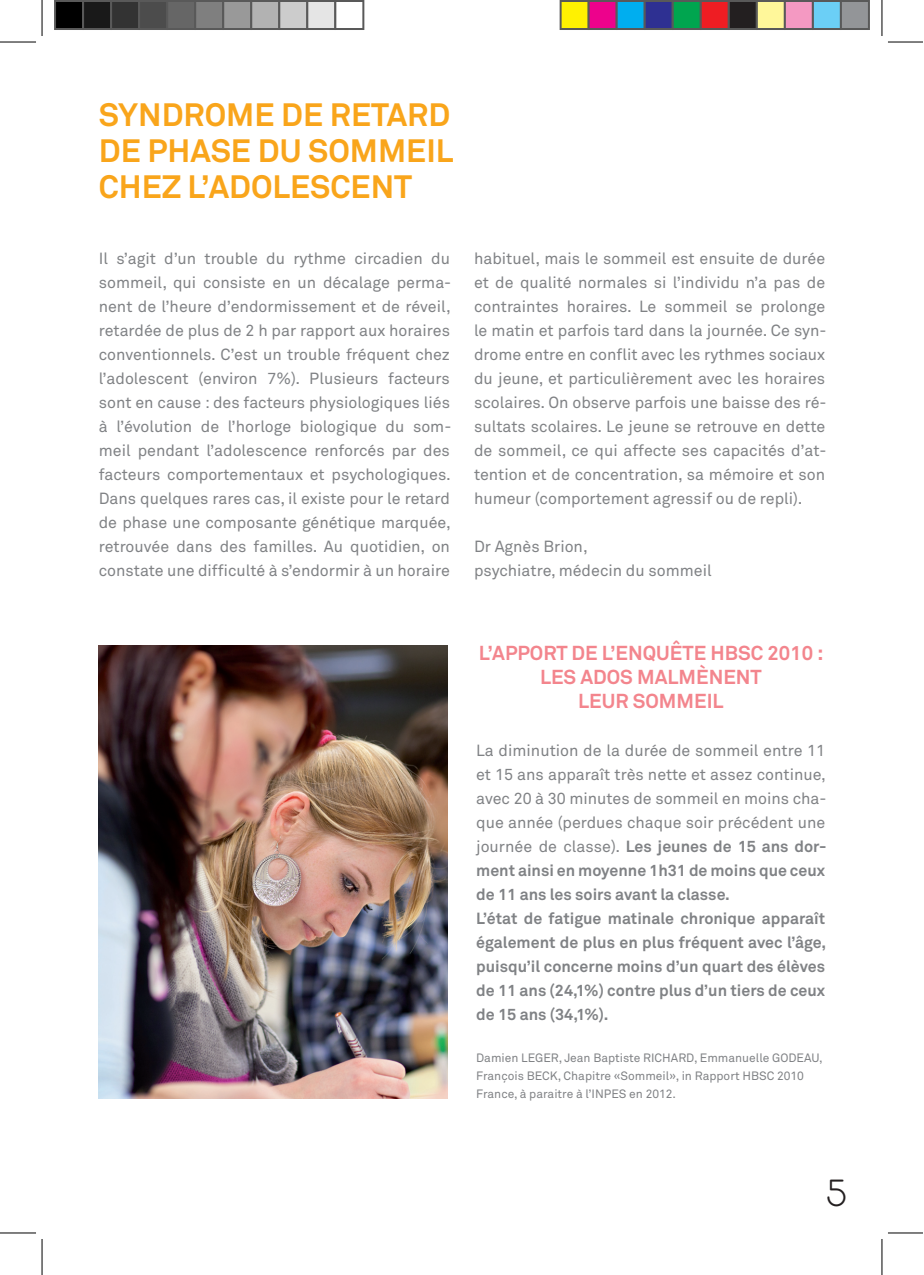
<style>
.page{position:relative;width:924px;height:1275px;background:#fff}
.page>*{position:absolute;margin:0;border:0;box-sizing:border-box;transform-origin:0 0}
.t1{font:40px "Estilo";color:#231f20}
.t2{font:700 32px/36px "Akkurat";color:#f9a51b;text-align:justify}
.t3{font:700 20px/24px "Akkurat";color:#f3858d;text-align:center}
.t4{font:16px/24px "Akkurat";color:#808285;text-align:justify}
.t5{font:700 16px/24px "Akkurat";color:#808285}
.t6{font:12px/18px "Akkurat";color:#808285}
.s1{font-weight:400}
</style>
<div class="page">
<img style="left:99px;top:645px;width:348px;height:453px">
<hr style="left:0;top:42px;width:36px;height:1px;background:#000">
<hr style="left:887px;top:42px;width:35px;height:1px;background:#000">
<hr style="left:0;top:1232px;width:36px;height:1px;background:#000">
<hr style="left:887px;top:1232px;width:35px;height:1px;background:#000">
<hr style="left:42px;top:1px;width:1px;height:35px;background:#000">
<hr style="left:42px;top:1239px;width:1px;height:36px;background:#000">
<hr style="left:881px;top:1px;width:1px;height:35px;background:#000">
<hr style="left:881px;top:1239px;width:1px;height:36px;background:#000">
<div style="left:55px;top:1px;width:28px;height:28px;background:#000"></div>
<div style="left:54px;top:1px;width:30px;height:29px;border:2px solid #595959"></div>
<div style="left:83px;top:1px;width:28px;height:28px;background:#191919"></div>
<div style="left:82px;top:1px;width:30px;height:29px;border:2px solid #595959"></div>
<div style="left:111px;top:1px;width:28px;height:28px;background:#333"></div>
<div style="left:110px;top:1px;width:30px;height:29px;border:2px solid #595959"></div>
<div style="left:139px;top:1px;width:28px;height:28px;background:#4c4c4c"></div>
<div style="left:138px;top:1px;width:30px;height:29px;border:2px solid #595959"></div>
<div style="left:167px;top:1px;width:28px;height:28px;background:#666"></div>
<div style="left:166px;top:1px;width:30px;height:29px;border:2px solid #595959"></div>
<div style="left:195px;top:1px;width:28px;height:28px;background:#7f7f7f"></div>
<div style="left:194px;top:1px;width:30px;height:29px;border:2px solid #595959"></div>
<div style="left:223px;top:1px;width:28px;height:28px;background:#999"></div>
<div style="left:222px;top:1px;width:30px;height:29px;border:2px solid #595959"></div>
<div style="left:251px;top:1px;width:28px;height:28px;background:#b2b2b2"></div>
<div style="left:250px;top:1px;width:30px;height:29px;border:2px solid #595959"></div>
<div style="left:279px;top:1px;width:28px;height:28px;background:#ccc"></div>
<div style="left:278px;top:1px;width:30px;height:29px;border:2px solid #595959"></div>
<div style="left:307px;top:1px;width:28px;height:28px;background:#e5e5e5"></div>
<div style="left:306px;top:1px;width:30px;height:29px;border:2px solid #595959"></div>
<div style="left:334px;top:1px;width:30px;height:29px;border:2px solid #595959"></div>
<div style="left:560px;top:1px;width:28px;height:28px;background:#fff101"></div>
<div style="left:559px;top:1px;width:30px;height:29px;border:2px solid #595959"></div>
<div style="left:588px;top:1px;width:28px;height:28px;background:#ed028c"></div>
<div style="left:587px;top:1px;width:30px;height:29px;border:2px solid #595959"></div>
<div style="left:616px;top:1px;width:28px;height:28px;background:#00aeef"></div>
<div style="left:615px;top:1px;width:30px;height:29px;border:2px solid #595959"></div>
<div style="left:644px;top:1px;width:28px;height:28px;background:#2e3092"></div>
<div style="left:643px;top:1px;width:30px;height:29px;border:2px solid #595959"></div>
<div style="left:672px;top:1px;width:28px;height:28px;background:#00a54f"></div>
<div style="left:671px;top:1px;width:30px;height:29px;border:2px solid #595959"></div>
<div style="left:700px;top:1px;width:28px;height:28px;background:#ee1d23"></div>
<div style="left:699px;top:1px;width:30px;height:29px;border:2px solid #595959"></div>
<div style="left:728px;top:1px;width:28px;height:28px;background:#231f20"></div>
<div style="left:727px;top:1px;width:30px;height:29px;border:2px solid #595959"></div>
<div style="left:756px;top:1px;width:28px;height:28px;background:#fff79a"></div>
<div style="left:755px;top:1px;width:30px;height:29px;border:2px solid #595959"></div>
<div style="left:784px;top:1px;width:28px;height:28px;background:#f499c2"></div>
<div style="left:783px;top:1px;width:30px;height:29px;border:2px solid #595959"></div>
<div style="left:812px;top:1px;width:28px;height:28px;background:#6bcff6"></div>
<div style="left:811px;top:1px;width:30px;height:29px;border:2px solid #595959"></div>
<div style="left:840px;top:1px;width:28px;height:28px;background:#939598"></div>
<div style="left:839px;top:1px;width:30px;height:29px;border:2px solid #595959"></div>
<h2 class="t2" style="left:99px;top:97px;width:356px">SYNDROME DE RETARD DE PHASE DU SOMMEIL CHEZ L’ADOLESCENT</h2>
<p class="t4" style="left:99px;top:247px;width:354px">Il s’agit d’un trouble du rythme circadien du sommeil, qui consiste en un décalage perma&shy;nent de l’heure d’endormissement et de réveil, retardée de plus de 2 h par rapport aux horaires conventionnels. C’est un trouble fréquent chez l’adolescent (environ 7%). Plusieurs facteurs sont en cause : des facteurs physiologiques liés à l’évolution de l’horloge biologique du som&shy;meil pendant l’adolescence renforcés par des facteurs comportementaux et psychologiques.<br>Dans quelques rares cas, il existe pour le retard de phase une composante génétique marquée, retrouvée dans des familles. Au quotidien, on constate une difficulté à s’endormir à un horaire</p>
<p class="t4" style="left:474px;top:247px;width:354px">habituel, mais le sommeil est ensuite de durée et de qualité normales si l’individu n’a pas de contraintes horaires. Le sommeil se prolonge le matin et parfois tard dans la journée. Ce syn&shy;drome entre en conflit avec les rythmes sociaux du jeune, et particulièrement avec les horaires scolaires. On observe parfois une baisse des ré&shy;sultats scolaires. Le jeune se retrouve en dette de sommeil, ce qui affecte ses capacités d’at&shy;tention et de concentration, sa mémoire et son humeur (comportement agressif ou de repli).</p>
<p class="t4" style="left:474px;top:535px;width:239px">Dr Agnès Brion,<br>psychiatre, médecin du sommeil</p>
<p class="t3" style="left:478px;top:641px;width:346px">L’APPORT DE L’ENQUÊTE HBSC 2010 :<br>LES ADOS MALMÈNENT<br>LEUR SOMMEIL</p>
<p class="t5" style="left:476px;top:738px;width:352px"><span class="s1">La diminution de la durée de sommeil entre 11 et 15 ans apparaît très nette et assez continue, avec 20 à 30 minutes de sommeil en moins cha&shy;que année (perdues chaque soir précédent une journée de classe).</span> Les jeunes de 15 ans dor&shy;ment ainsi en moyenne 1h31 de moins que ceux de 11 ans les soirs avant la classe.<br>L’état de fatigue matinale chronique apparaît également de plus en plus fréquent avec l’âge, puisqu’il concerne moins d’un quart des élèves de 11 ans (24,1%) contre plus d’un tiers de ceux de 15 ans (34,1%).</p>
<p class="t6" style="left:476px;top:1049px;width:348px">Damien LEGER, Jean Baptiste RICHARD, Emmanuelle GODEAU,<br>François BECK, Chapitre «Sommeil», in Rapport HBSC 2010<br>France, à paraitre à l’INPES en 2012.</p>
<h1 class="t1" style="left:824px;top:1168px;width:24px">5</h1>
</div>
